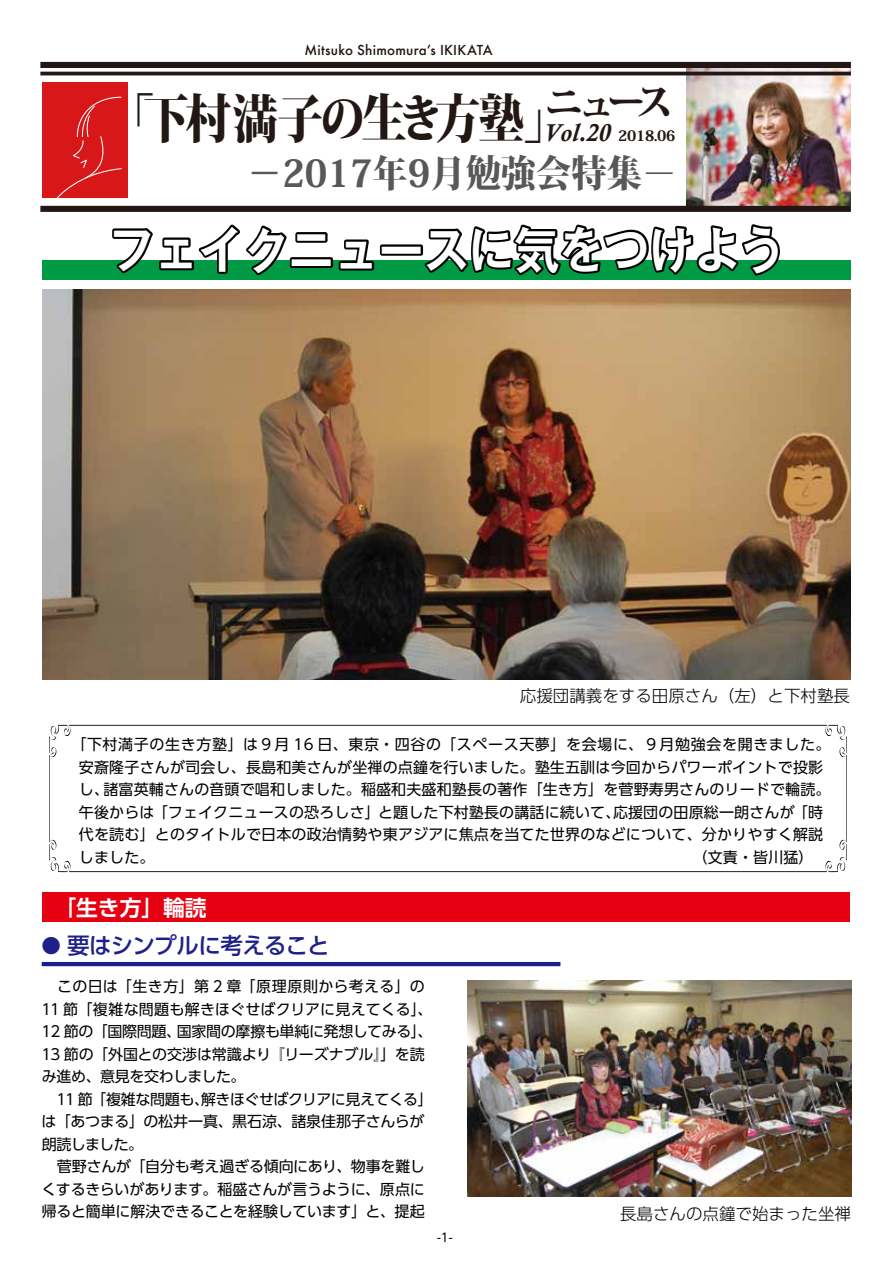
<style>
.page{position:relative;width:893px;height:1263px;background:#fff}
.page>*{position:absolute;margin:0;border:0;box-sizing:border-box;transform-origin:0 0}
.t1{font:800 52.5px "Koz Min Pro";letter-spacing:-.075em;color:#221714;scale:.87 1}
.t2{font:700 49.5px "Gothic MB101 Pr 6 N De";color:#fff;scale:.91 1}
.t3{font:800 37.5px "Koz Min Pro";color:#595757;scale:.94 1}
.t4{font:800 37.5px "Koz Min Pro";color:#221714}
.t5{font:500 22.5px "UD Shin Go Pr 6 N";letter-spacing:-.03em;color:#1d2088}
.t6{font:700 21.75px "UD Shin Go Pr 6 N De";color:#fff}
.t7{font:300 16.5px "UD Shin Go Pr 6 N";color:#000}
.t8{font:15px/22.5px "UD Shin Go Pr 6 N";letter-spacing:-.015em;color:#000}
.t9{font:15px/22.5px "UD Shin Go Pr 6 N";letter-spacing:.01em;color:#000;text-align:center}
.t10{font:800 14.4px "Koz Min Pro";letter-spacing:-.015em;color:#221714}
.t11{font:500 13.35px "Futura";letter-spacing:.015em;color:#221714}
.t12{font:12px "UD Shin Go Pr 6 N";color:#000}
.s1{font-family:"Calisto";font-weight:700;font-style:italic;font-size:24.9px}
.s2{font-family:"Koz Go Pr 6 N";font-weight:400}
.s3{font-size:19.5px}
</style>
<div class="page">
<img style="left:687px;top:68px;width:163px;height:138px">
<div style="left:40px;top:62px;width:811px;height:6px;background:#221714"></div>
<hr style="left:40px;top:72px;width:811px;height:3px;background:#221714">
<div style="left:40px;top:206px;width:811px;height:6px;background:#221714"></div>
<div style="left:42px;top:82px;width:86px;height:115px;background:#d71718"></div>
<svg style="left:56px;top:96px;width:66px;height:102px"></svg>
<svg style="left:49px;top:724px;width:798px;height:148px"></svg>
<div style="left:42px;top:260px;width:808px;height:20px;background:#094"></div>
<svg style="left:112px;top:224px;width:263px;height:52px"></svg>
<div style="left:380px;top:244px;width:43px;height:12px;border:4px solid #000"></div>
<svg style="left:419px;top:224px;width:361px;height:52px"></svg>
<hr style="left:42px;top:962px;width:518px;height:4px;background:#1d2088">
<img style="left:43px;top:290px;width:807px;height:389px">
<div style="left:42px;top:892px;width:808px;height:30px;background:#e60012"></div>
<img style="left:468px;top:980px;width:383px;height:216px">
<p class="t11" style="left:305px;top:41px;width:190px">Mitsuko Shimomuraʼs IKIKATA</p>
<h3 class="t4" style="left:545px;top:74px;width:129px">ニュース</h3>
<h1 class="t1" style="left:108px;top:80px;width:579px">「下村満子の生き方塾」<span class="s1">Vol.20</span></h1>
<h3 class="t3" style="left:247px;top:146px;width:459px"><span class="s2">－</span>2017年9月勉強会特集－</h3>
<p class="t10" style="left:618px;top:124px;width:59px">2018.06</p>
<h2 class="t2" style="left:109px;top:209px;width:743px">フェイクニュースに気をつけよう</h2>
<p class="t7" style="left:520px;top:683px;width:332px">応援団講義をする田原さん（左）と下村塾長</p>
<p class="t9" style="left:71px;top:733px;width:761px">「下村満子の生き方塾」は９月 16 日、東京・四谷の「スペース天夢」を会場に、９月勉強会を開きました。安斎隆子さんが司会し、長島和美さんが坐禅の点鐘を行いました。塾生五訓は今回からパワーポイントで投影し、諸富英輔さんの音頭で唱和しました。稲盛和夫盛和塾長の著作「生き方」を菅野寿男さんのリードで輪読。午後からは「フェイクニュースの恐ろしさ」と題した下村塾長の講話に続いて、応援団の田原総一朗さんが「時代を読む」とのタイトルで日本の政治情勢や東アジアに焦点を当てた世界のなどについて、分かりやすく解説</p>
<h3 class="t6" style="left:54px;top:890px;width:154px">「生き方」輪読</h3>
<h3 class="t5" style="left:41px;top:927px;width:290px"><span class="s3">●</span> 要はシンプルに考えること</h3>
<p class="t8" style="left:41px;top:975px;width:393px">　この日は「生き方」第 2 章「原理原則から考える」の<br>11 節「複雑な問題も解きほぐせばクリアに見えてくる」、<br>12 節の「国際問題、国家間の摩擦も単純に発想してみる」、<br>13 節の「外国との交渉は常識より『リーズナブル』」を読み進め、意見を交わしました。<br>　11 節「複雑な問題も、解きほぐせばクリアに見えてくる」は「あつまる」の松井一真、黒石涼、諸泉佳那子さんらが朗読しました。<br>　菅野さんが「自分も考え過ぎる傾向にあり、物事を難しくするきらいがあります。稲盛さんが言うように、原点に帰ると簡単に解決できることを経験しています」と、提起</p>
<p class="t12" style="left:437px;top:1227px;width:17px">-1-</p>
<p class="t7" style="left:620px;top:1200px;width:232px">長島さんの点鐘で始まった坐禅</p>
</div>
